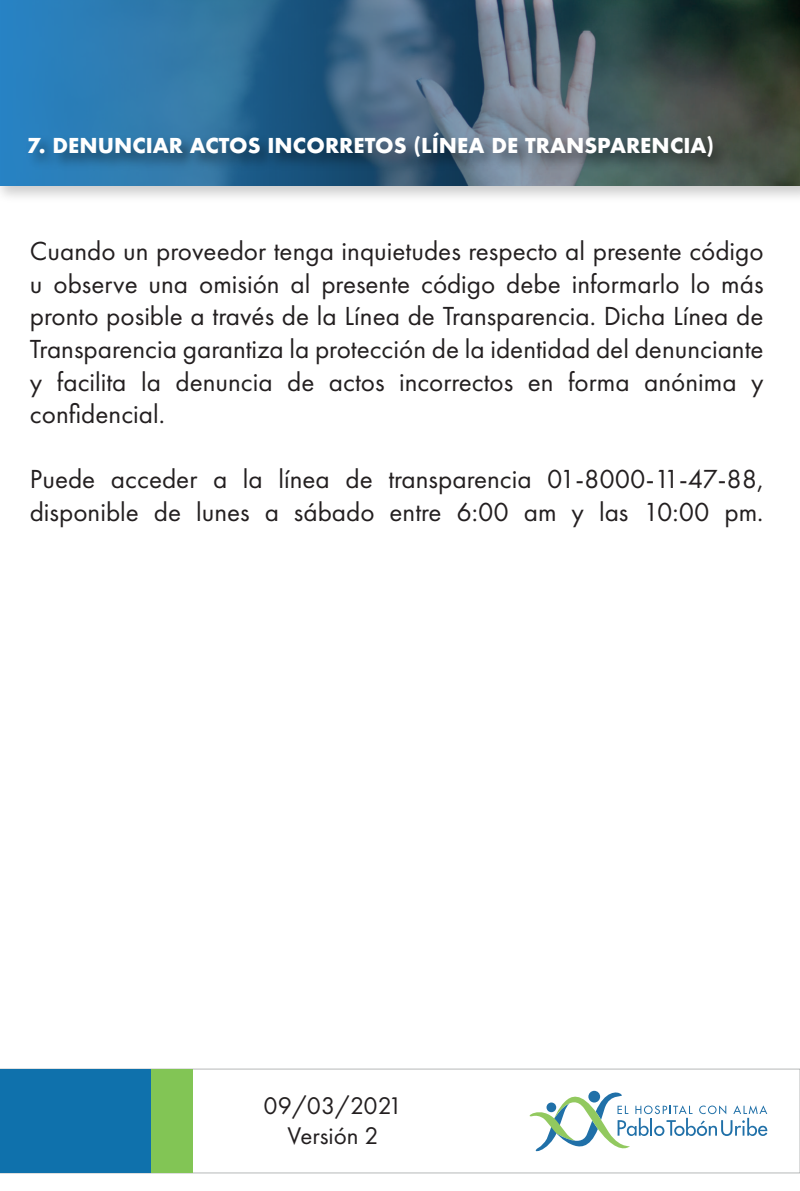
<style>
.page{position:relative;width:800px;height:1191px;background:#fff}
.page>*{position:absolute;margin:0;border:0;box-sizing:border-box;transform-origin:0 0}
.t1{font:27.1px/32.5px "Futura PT";color:#231f20;text-align:justify}
.t2{font:25px/30px "Futura PT";color:#231f20;text-align:center}
.t3{font:700 20px "Futura";color:#fff}
</style>
<div class="page">
<svg style="left:0;top:0;width:800px;height:186px;background:#39647d"></svg>
<img style="left:19px;top:124px;width:717px;height:58px">
<svg style="left:193px;top:1069px;width:607px;height:104px"></svg>
<div style="left:0;top:1069px;width:151px;height:104px;background:#0f71ac"></div>
<div style="left:151px;top:1069px;width:42px;height:104px;background:#82c555"></div>
<svg style="left:522px;top:1090px;width:245px;height:64px"></svg>
<p class="t3" style="left:27px;top:131px;width:688px">7. DENUNCIAR ACTOS INCORRETOS (LÍNEA DE TRANSPARENCIA)</p>
<p class="t1" style="left:30px;top:235px;width:735px">Cuando un proveedor tenga inquietudes respecto al presente código u observe una omisión al presente código debe informarlo lo más pronto posible a través de la Línea de Transparencia. Dicha Línea de Transparencia garantiza la protección de la identidad del denunciante y facilita la denuncia de actos incorrectos en forma anónima y confidencial.</p>
<p class="t1" style="left:30px;top:463px;width:735px">Puede acceder a la línea de transparencia 01-8000-11-47-88, disponible de lunes a sábado entre 6:00 am y las 10:00 pm.</p>
<p class="t2" style="left:264px;top:1090px;width:140px">09/03/2021<br>Versión 2</p>
</div>
